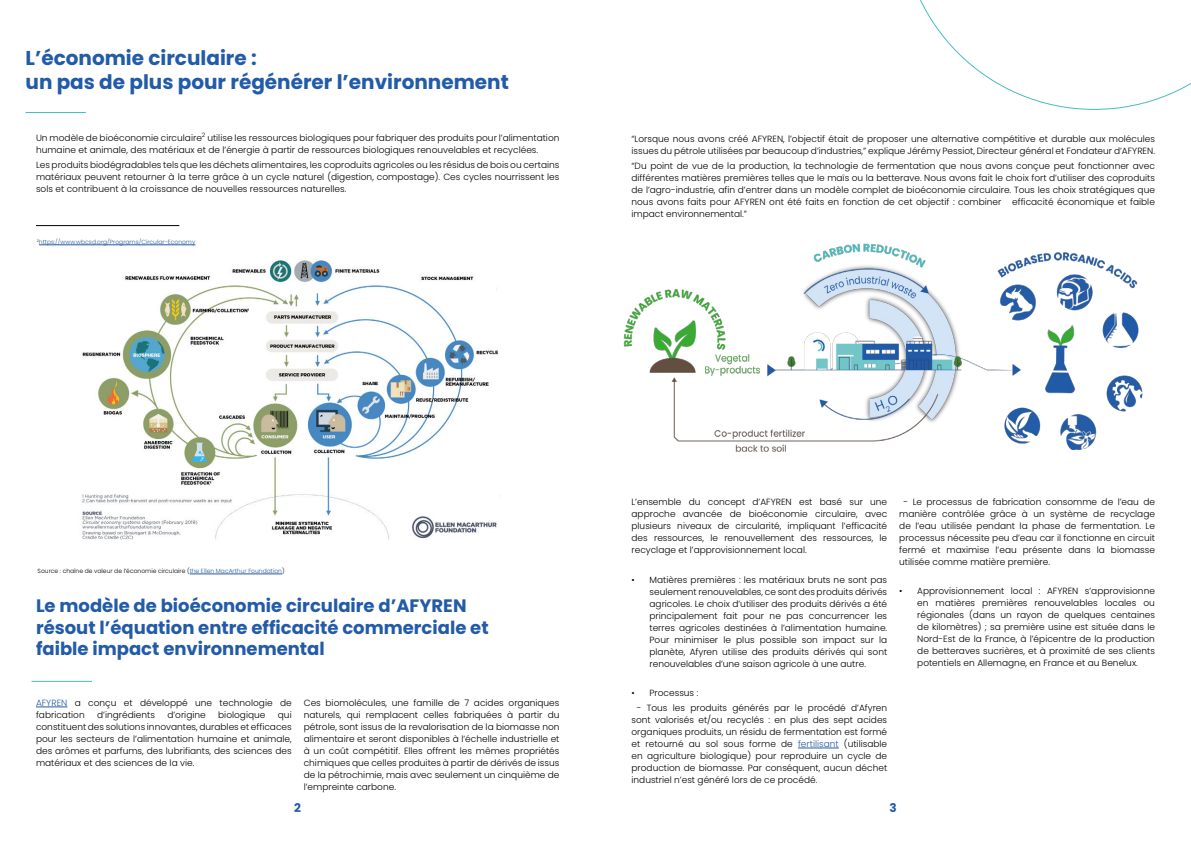
<style>
.page{position:relative;width:1191px;height:842px;background:#fff}
.page>*{position:absolute;margin:0;border:0;box-sizing:border-box;transform-origin:0 0}
.t1{font:700 20px/24px "Poppins";color:#225ba7}
.t2{font:700 18px/21.6px "Poppins";color:#225ba7}
.t3{font:700 12px "Poppins";color:#225ba7}
.t4{font:300 9px/12px "Poppins";color:#000;text-align:justify}
.t5{font:300 6px "Poppins";color:#000}
.t6{font:300 6px "Poppins";color:#265b9b}
.s1{color:#265b9b}
</style>
<div class="page">
<svg style="left:920px;top:0;width:271px;height:110px"></svg>
<hr style="left:36px;top:225px;width:143px;height:1px;background:#000">
<hr style="left:39px;top:245px;width:156px;height:1px;background:#265b9b">
<hr style="left:190px;top:574px;width:92px;height:1px;background:#265b9b">
<img style="left:623px;top:243px;width:520px;height:209px">
<hr style="left:26px;top:112px;width:60px;height:1px;background:#4abbbf">
<img style="left:82px;top:260px;width:418px;height:280px">
<hr style="left:36px;top:707px;width:31px;height:1px;background:#265b9b">
<hr style="left:32px;top:681px;width:60px;height:1px;background:#4abbbf">
<hr style="left:798px;top:748px;width:40px;height:1px;background:#265b9b">
<h1 class="t1" style="left:26px;top:48px;width:485px">L’économie circulaire :<br>un pas de plus pour régénérer l’environnement</h1>
<p class="t4" style="left:36px;top:132px;width:525px">Un modèle de bioéconomie circulaire<sup>2</sup> utilise les ressources biologiques pour fabriquer des produits pour l’alimentation humaine et animale, des matériaux et de l’énergie à partir de ressources biologiques renouvelables et recyclées.</p>
<p class="t4" style="left:36px;top:159px;width:525px">Les produits biodégradables tels que les déchets alimentaires, les coproduits agricoles ou les résidus de bois ou certains matériaux peuvent retourner à la terre grâce à un cycle naturel (digestion, compostage). Ces cycles nourrissent les sols et contribuent à la croissance de nouvelles ressources naturelles.</p>
<p class="t6" style="left:37px;top:239px;width:160px"><sup>2</sup>https://www.wbcsd.org/Programs/Circular-Economy</p>
<p class="t4" style="left:631px;top:133px;width:525px">“Lorsque nous avons créé AFYREN, l’objectif était de proposer une alternative compétitive et durable aux molécules issues du pétrole utilisées par beaucoup d’industries,” explique Jérémy Pessiot, Directeur général et Fondateur d’AFYREN.</p>
<p class="t4" style="left:631px;top:160px;width:525px">“Du point de vue de la production, la technologie de fermentation que nous avons conçue peut fonctionner avec différentes matières premières telles que le maïs ou la betterave. Nous avons fait le choix fort d’utiliser des coproduits de l’agro-industrie, afin d’entrer dans un modèle complet de bioéconomie circulaire. Tous les choix stratégiques que nous avons faits pour AFYREN ont été faits en fonction de cet objectif : combiner efficacité économique et faible impact environnemental.”</p>
<p class="t5" style="left:38px;top:568px;width:248px">Source : chaîne de valeur de l’économie circulaire (<span class="s1">the Ellen MacArthur Foundation</span>)</p>
<h2 class="t2" style="left:36px;top:596px;width:454px">Le modèle de bioéconomie circulaire d’AFYREN résout l’équation entre efficacité commerciale et faible impact environnemental</h2>
<p class="t4" style="left:36px;top:697px;width:257px"><span class="s1">AFYREN</span> a conçu et développé une technologie de fabrication</p>
<p class="t4" style="left:304px;top:697px;width:257px">Ces biomolécules, une famille de 7 acides organiques naturels, qui remplacent celles fabriquées à partir du pétrole, sont issus de la revalorisation de la biomasse non alimentaire et seront disponibles à l’échelle industrielle et à un coût compétitif. Elles offrent les mêmes propriétés chimiques que celles produites à partir de dérivés de issus de la pétrochimie, mais avec seulement un cinquième de l’empreinte carbone.</p>
<p class="t4" style="left:97px;top:709px;width:59px">d’ingrédients</p>
<p class="t4" style="left:167px;top:709px;width:40px">d’origine</p>
<p class="t4" style="left:218px;top:709px;width:49px">biologique</p>
<p class="t4" style="left:36px;top:709px;width:257px;text-indent:242px">qui constituent des solutions innovantes, durables et efficaces pour les secteurs de l’alimentation humaine et animale, des arômes et parfums, des lubrifiants, des sciences des matériaux et des sciences de la vie.</p>
<p class="t4" style="left:631px;top:496px;width:257px">L’ensemble du concept d’AFYREN est basé sur une approche avancée de bioéconomie circulaire, avec plusieurs niveaux de circularité, impliquant l’efficacité des ressources, le renouvellement des ressources, le recyclage et l’approvisionnement local.</p>
<p class="t4" style="left:649px;top:573px;width:239px;text-indent:-18px">• Matières premières : les matériaux bruts ne sont pas seulement renouvelables, ce sont des produits dérivés agricoles. Le choix d’utiliser des produits dérivés a été principalement fait pour ne pas concurrencer les terres agricoles destinées à l’alimentation humaine.<br>Pour minimiser le plus possible son impact sur la planète, Afyren utilise des produits dérivés qui sont renouvelables d’une saison agricole à une autre.</p>
<p class="t4" style="left:631px;top:687px;width:68px">• Processus :</p>
<p class="t4" style="left:631px;top:702px;width:257px;text-indent:5px">- Tous les produits générés par le procédé d’Afyren sont valorisés et/ou recyclés : en plus des sept acides organiques produits, un résidu de fermentation est formé et retourné au sol sous forme de <span class="s1">fertilisant</span> (utilisable en agriculture biologique) pour reproduire un cycle de production de biomasse. Par conséquent, aucun déchet industriel n’est généré lors de ce procédé.</p>
<p class="t4" style="left:899px;top:496px;width:257px;text-indent:4px">- Le processus de fabrication consomme de l’eau de manière contrôlée grâce à un système de recyclage de l’eau utilisée pendant la phase de fermentation. Le processus nécessite peu d’eau car il fonctionne en circuit fermé et maximise l’eau présente dans la biomasse utilisée comme matière première.</p>
<p class="t4" style="left:917px;top:585px;width:239px;text-indent:-18px">• Approvisionnement local : AFYREN s’approvisionne en matières premières renouvelables locales ou régionales (dans un rayon de quelques centaines de kilomètres) ; sa première usine est située dans le Nord-Est de la France, à l’épicentre de la production de betteraves sucrières, et à proximité de ses clients potentiels en Allemagne, en France et au Benelux.</p>
<h3 class="t3" style="left:294px;top:802px;width:8px">2</h3>
<h3 class="t3" style="left:889px;top:802px;width:9px">3</h3>
</div>
